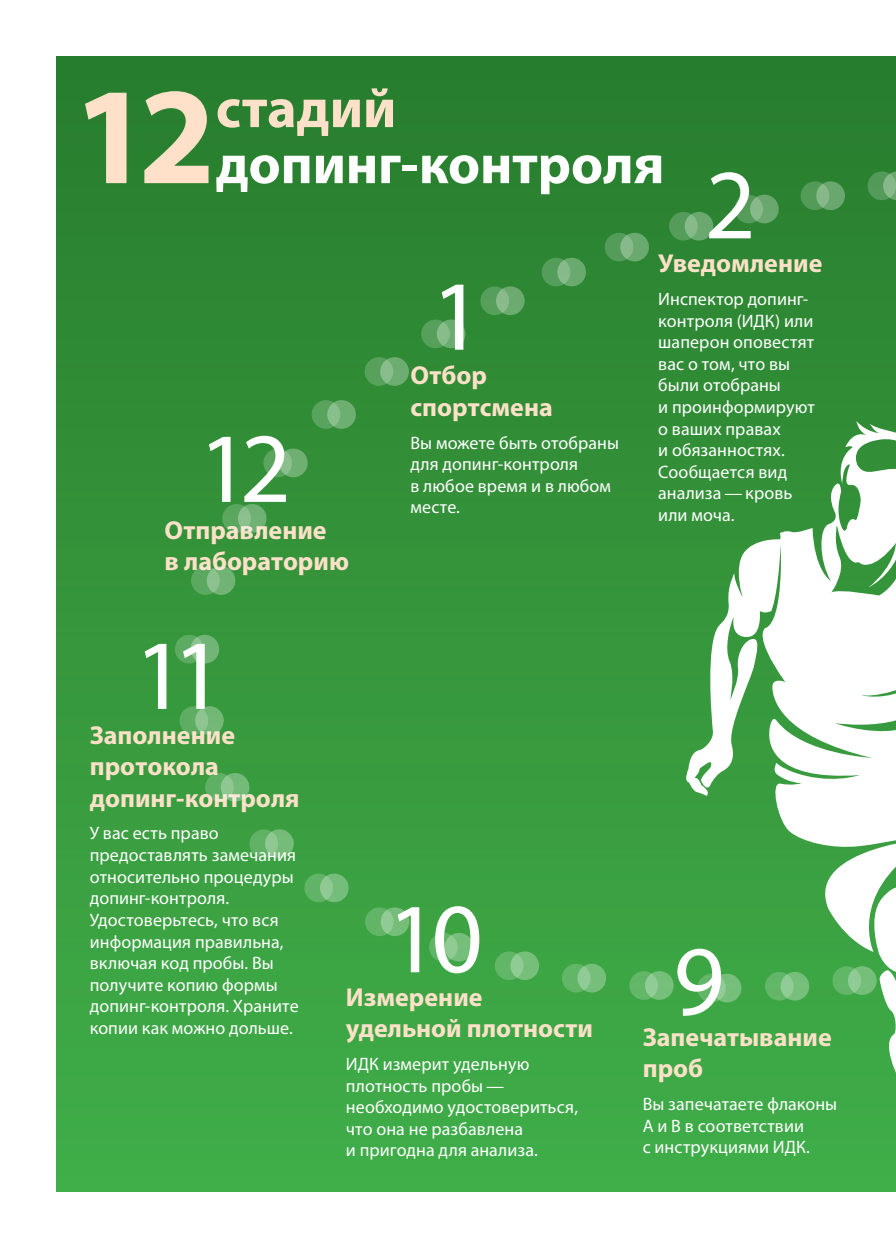
<style>
.page{position:relative;width:896px;height:1248px;background:#fff}
.page>*{position:absolute;margin:0;border:0;box-sizing:border-box;transform-origin:0 0}
.t1{font:700 139px "Myriad Pro";color:#fee1c8}
.t2{font:100px "Myriad Pro";color:#fff}
.t3{font:700 56px "Myriad Pro";letter-spacing:-.005em;color:#fff}
.t4{font:700 56px "Myriad Pro";color:#fee1c8}
.t5{font:700 26px/31.2px "Myriad Pro";color:#fee1c8}
.t6{font:18px/21.6px "Myriad Pro";letter-spacing:.005em;color:#fff}
</style>
<div class="page">
<div style="left:57px;top:57px;width:839px;height:1134px;background:linear-gradient(to bottom,#287d2e,#41ae49)"></div>
<svg style="left:683px;top:421px;width:213px;height:771px"></svg>
<svg style="left:830px;top:966px;width:48px;height:30px"></svg>
<svg style="left:763px;top:971px;width:48px;height:31px"></svg>
<svg style="left:695px;top:973px;width:48px;height:31px"></svg>
<svg style="left:627px;top:970px;width:48px;height:31px"></svg>
<svg style="left:560px;top:963px;width:48px;height:30px"></svg>
<svg style="left:493px;top:950px;width:48px;height:31px"></svg>
<svg style="left:427px;top:932px;width:48px;height:31px"></svg>
<svg style="left:363px;top:906px;width:48px;height:32px;background:#62b467"></svg>
<svg style="left:302px;top:872px;width:48px;height:32px;background:#61b367"></svg>
<svg style="left:249px;top:828px;width:45px;height:30px"></svg>
<svg style="left:204px;top:771px;width:46px;height:31px"></svg>
<svg style="left:177px;top:704px;width:47px;height:33px;background:#5ead63"></svg>
<svg style="left:173px;top:633px;width:47px;height:32px;background:#5eab63"></svg>
<svg style="left:189px;top:564px;width:47px;height:33px;background:#5ca860"></svg>
<svg style="left:220px;top:502px;width:47px;height:32px;background:#5ca760"></svg>
<svg style="left:262px;top:447px;width:46px;height:31px"></svg>
<svg style="left:311px;top:399px;width:45px;height:30px"></svg>
<svg style="left:364px;top:357px;width:45px;height:29px"></svg>
<svg style="left:421px;top:319px;width:45px;height:29px"></svg>
<svg style="left:479px;top:285px;width:46px;height:30px"></svg>
<svg style="left:540px;top:256px;width:47px;height:31px"></svg>
<svg style="left:603px;top:231px;width:47px;height:31px"></svg>
<svg style="left:667px;top:210px;width:48px;height:31px"></svg>
<svg style="left:732px;top:193px;width:48px;height:30px"></svg>
<svg style="left:798px;top:179px;width:49px;height:31px;background:#549b5a"></svg>
<svg style="left:865px;top:169px;width:31px;height:31px"></svg>
<h1 class="t1" style="left:73px;top:46px;width:144px">12</h1>
<h3 class="t4" style="left:216px;top:72px;width:182px">стадий</h3>
<h3 class="t3" style="left:216px;top:128px;width:450px">допинг-контроля</h3>
<h2 class="t2" style="left:705px;top:143px;width:53px">2</h2>
<h2 class="t2" style="left:198px;top:406px;width:94px">12</h2>
<h3 class="t5" style="left:164px;top:513px;width:186px">Отправление<br>в лабораторию</h3>
<h2 class="t2" style="left:431px;top:254px;width:53px">1</h2>
<h3 class="t5" style="left:410px;top:359px;width:144px">Отбор спортсмена</h3>
<p class="t6" style="left:410px;top:431px;width:210px">Вы можете быть отобраны для допинг-контроля<br>в любое время и в любом месте.</p>
<h3 class="t5" style="left:658px;top:247px;width:166px">Уведомление</h3>
<p class="t6" style="left:658px;top:288px;width:158px">Инспектор допинг&shy;контроля (ИДК) или шаперон оповестят вас о том, что вы были отобраны<br>и проинформируют о ваших правах<br>и обязанностях.<br>Сообщается вид анализа—кровь или моча.</p>
<h2 class="t2" style="left:134px;top:613px;width:91px">11</h2>
<h3 class="t5" style="left:90px;top:718px;width:211px">Заполнение протокола допинг-контроля</h3>
<p class="t6" style="left:90px;top:822px;width:210px">У вас есть право предоставлять замечания относительно процедуры допинг-контроля.<br>Удостоверьтесь, что вся информация правильна, включая код пробы. Вы получите копию формы допинг-контроля. Храните копии как можно дольше.</p>
<h2 class="t2" style="left:387px;top:876px;width:97px">10</h2>
<h3 class="t5" style="left:346px;top:980px;width:248px">Измерение удельной плотности</h3>
<p class="t6" style="left:346px;top:1052px;width:234px">ИДК измерит удельную плотность пробы— необходимо удостовериться, что она не разбавлена<br>и пригодна для анализа.</p>
<h2 class="t2" style="left:673px;top:919px;width:53px">9</h2>
<h3 class="t5" style="left:643px;top:1020px;width:191px">Запечатывание проб</h3>
<p class="t6" style="left:643px;top:1092px;width:196px">Вы запечатаете флаконы<br>А и В в соответствии<br>с инструкциями ИДК.</p>
</div>
